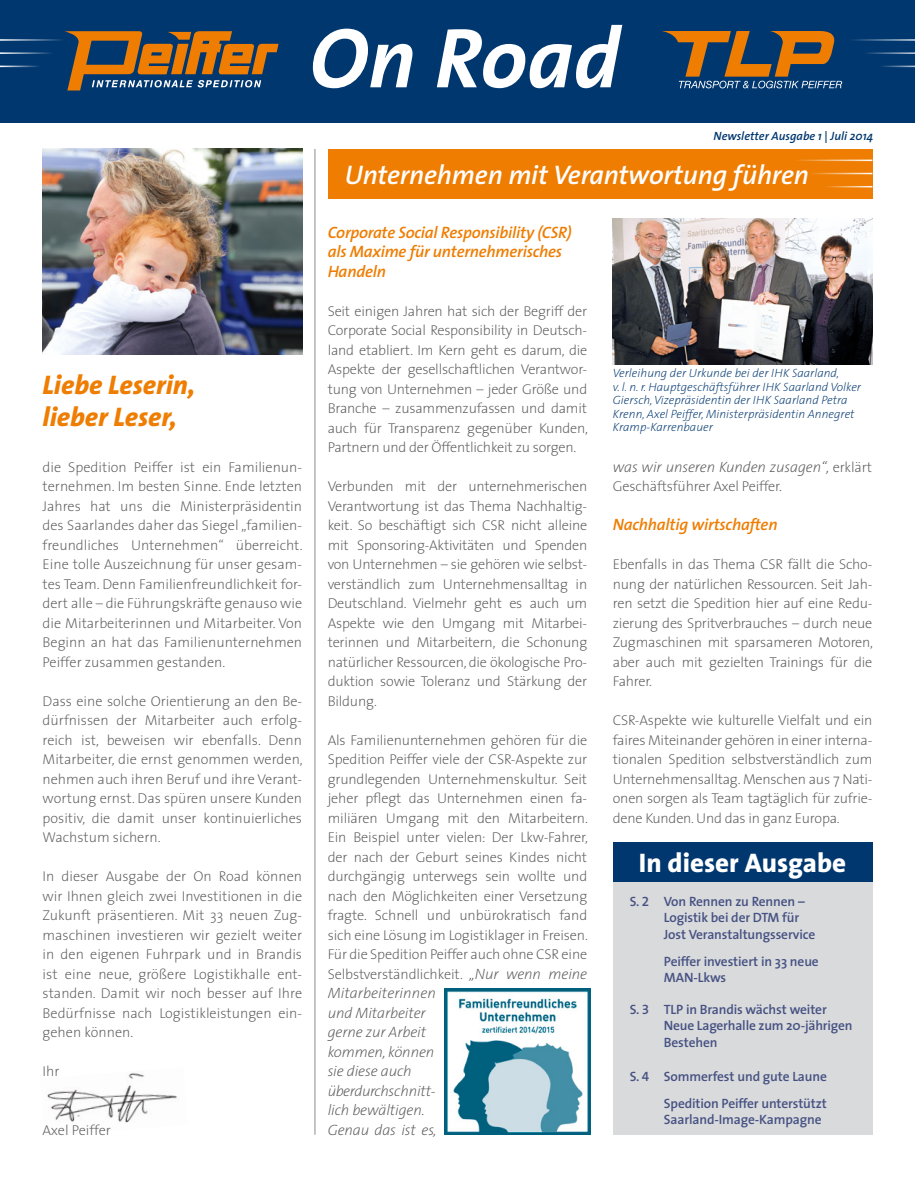
<style>
.page{position:relative;width:915px;height:1191px;background:#fff}
.page>*{position:absolute;margin:0;border:0;box-sizing:border-box;transform-origin:0 0}
.t1{font:italic 700 85.5px "The Sans";color:#fff}
.t2{font:italic 600 27px "The Sans";letter-spacing:-.005em;color:#fff}
.t3{font:italic 800 27px/32.4px "The Sans";color:#ee7d02}
.t4{font:800 27px "The Sans";color:#fff}
.t5{font:italic 600 16.5px/19.5px "The Sans";letter-spacing:-.015em;color:#ee7d02}
.t6{font:italic 200 15px/19.5px "The Sans";letter-spacing:-.01em;color:#58585a}
.t7{font:200 14.25px/19.5px "The Sans";letter-spacing:-.015em;color:#58585a;text-align:justify}
.t8{font:600 13.5px/16.5px "The Sans";letter-spacing:-.01em;color:#455183}
.t9{font:italic 200 12px/13.5px "The Sans";color:#00376f}
.t10{font:italic 600 12px "The Sans";color:#00376f}
.s1{font-style:italic;font-size:15px}
.s2{font-style:normal;font-size:14.25px}
.s3{font-family:"The Sans Semi Bold Expert";font-weight:400}
</style>
<div class="page">
<img style="left:47px;top:1072px;width:130px;height:51px">
<div style="left:0;top:0;width:914px;height:122px;background:#00376f"></div>
<img style="left:43px;top:149px;width:259px;height:206px">
<hr style="left:314px;top:149px;width:1px;height:985px;background:#b1b3b4">
<div style="left:327px;top:149px;width:545px;height:50px;background:#ee7d02"></div>
<hr style="left:0;top:66px;width:40px;height:1px;background:#fff">
<hr style="left:0;top:52px;width:53px;height:2px;background:#fff">
<hr style="left:0;top:39px;width:64px;height:2px;background:#fff">
<hr style="left:879px;top:66px;width:35px;height:1px;background:#fff">
<hr style="left:862px;top:52px;width:52px;height:2px;background:#fff">
<hr style="left:848px;top:39px;width:66px;height:2px;background:#fff">
<hr style="left:823px;top:186px;width:49px;height:1px;background:#fff">
<hr style="left:807px;top:173px;width:65px;height:1px;background:#fff">
<hr style="left:793px;top:160px;width:79px;height:1px;background:#fff">
<svg style="left:64px;top:31px;width:214px;height:59px"></svg>
<svg style="left:662px;top:31px;width:179px;height:57px"></svg>
<div style="left:612px;top:881px;width:260px;height:253px;background:#d9dadb"></div>
<div style="left:612px;top:842px;width:260px;height:39px;background:#00376f"></div>
<img style="left:612px;top:218px;width:260px;height:146px">
<img style="left:444px;top:989px;width:146px;height:146px">
<h1 class="t1" style="left:309px;top:-13px;width:312px">On Road</h1>
<h2 class="t3" style="left:43px;top:368px;width:154px">Liebe Leserin, lieber Leser,</h2>
<p class="t7" style="left:43px;top:456px;width:261px">die Spedition Peiffer ist ein Familienun&shy;ternehmen. Im besten Sinne. Ende letzten Jahres hat uns die Ministerpräsidentin des Saarlandes daher das Siegel „familien&shy;freundliches Unternehmen“ überreicht.<br>Eine tolle Auszeichnung für unser gesam&shy;tes Team. Denn Familienfreundlichkeit for&shy;dert alle – die Führungskräfte genauso wie die Mitarbeiterinnen und Mitarbeiter. Von Beginn an hat das Familienunternehmen Peiffer zusammen gestanden.</p>
<p class="t7" style="left:43px;top:690px;width:262px">Dass eine solche Orientierung an den Be&shy;dürfnissen der Mitarbeiter auch erfolg&shy;reich ist, beweisen wir ebenfalls. Denn Mitarbeiter, die ernst genommen werden, nehmen auch ihren Beruf und ihre Verant&shy;wortung ernst. Das spüren unsere Kunden positiv, die damit unser kontinuierliches Wachstum sichern.</p>
<p class="t7" style="left:43px;top:866px;width:261px">In dieser Ausgabe der On Road können wir Ihnen gleich zwei Investitionen in die Zukunft präsentieren. Mit 33 neuen Zug&shy;maschinen investieren wir gezielt weiter in den eigenen Fuhrpark und in Brandis ist eine neue, größere Logistikhalle ent&shy;standen. Damit wir noch besser auf Ihre Bedürfnisse nach Logistikleistungen ein&shy;gehen können.</p>
<p class="t7" style="left:43px;top:1061px;width:18px">Ihr</p>
<p class="t7" style="left:43px;top:1119px;width:70px">Axel Peiffer</p>
<p class="t10" style="left:713px;top:126px;width:161px">Newsletter Ausgabe 1 | Juli 2014</p>
<h2 class="t2" style="left:344px;top:152px;width:465px">Unternehmen mit Verantwortung führen</h2>
<p class="t5" style="left:327px;top:222px;width:245px">Corporate Social Responsibility (CSR) als Maxime für unternehmerisches<br>Handeln</p>
<p class="t7" style="left:327px;top:300px;width:262px">Seit einigen Jahren hat sich der Begriff der Corporate Social Responsibility in Deutsch&shy;land etabliert. Im Kern geht es darum, die Aspekte der gesellschaftlichen Verantwor&shy;tung von Unternehmen – jeder Größe und Branche – zusammenzufassen und damit auch für Transparenz gegenüber Kunden, Partnern und der Öffentlichkeit zu sorgen.</p>
<p class="t7" style="left:327px;top:476px;width:261px">Verbunden mit der unternehmerischen Verantwortung ist das Thema Nachhaltig&shy;keit. So beschäftigt sich CSR nicht alleine mit Sponsoring-Aktivitäten und Spenden von Unternehmen – sie gehören wie selbst&shy;verständlich zum Unternehmensalltag in Deutschland. Vielmehr geht es auch um Aspekte wie den Umgang mit Mitarbei&shy;terinnen und Mitarbeitern, die Schonung natürlicher Ressourcen, die ökologische Pro&shy;duktion sowie Toleranz und Stärkung der Bildung.</p>
<p class="t7" style="left:327px;top:729px;width:262px">Als Familienunternehmen gehören für die Spedition Peiffer viele der CSR-Aspekte zur grundlegenden Unternehmenskultur. Seit jeher pflegt das Unternehmen einen fa&shy;miliären Umgang mit den Mitarbeitern.<br>Ein Beispiel unter vielen: Der Lkw-Fahrer, der nach der Geburt seines Kindes nicht durchgängig unterwegs sein wollte und nach den Möglichkeiten einer Versetzung fragte. Schnell und unbürokratisch fand sich eine Lösung im Logistiklager in Freisen.<br>Für die Spedition Peiffer auch ohne CSR eine Selbstverständlichkeit. <span class="s1">„Nur wenn meine</span></p>
<p class="t6" style="left:327px;top:983px;width:110px">Mitarbeiterinnen und Mitarbeiter gerne zur Arbeit kommen, können sie diese auch überdurchschnitt&shy;lich bewältigen.<br>Genau das ist es,</p>
<p class="t9" style="left:612px;top:366px;width:250px">Verleihung der Urkunde bei der IHK Saarland,<br>v. l. n. r. Hauptgeschäftsführer IHK Saarland Volker Giersch, Vizepräsidentin der IHK Saarland Petra Krenn, Axel Peiffer, Ministerpräsidentin Annegret Kramp-Karrenbauer</p>
<p class="t6" style="left:612px;top:456px;width:261px">was wir unseren Kunden zusagen“, <span class="s2">erklärt</span></p>
<p class="t7" style="left:612px;top:476px;width:170px">Geschäftsführer Axel Peiffer.</p>
<p class="t5" style="left:612px;top:514px;width:166px">Nachhaltig wirtschaften</p>
<p class="t7" style="left:612px;top:554px;width:262px">Ebenfalls in das Thema CSR fällt die Scho&shy;nung der natürlichen Ressourcen. Seit Jah&shy;ren setzt die Spedition hier auf eine Redu&shy;zierung des Spritverbrauches – durch neue Zugmaschinen mit sparsameren Motoren, aber auch mit gezielten Trainings für die Fahrer.</p>
<p class="t7" style="left:612px;top:710px;width:261px">CSR-Aspekte wie kulturelle Vielfalt und ein faires Miteinander gehören in einer interna&shy;tionalen Spedition selbstverständlich zum Unternehmensalltag. Menschen aus 7 Nati&shy;onen sorgen als Team tagtäglich für zufrie&shy;dene Kunden. Und das in ganz Europa.</p>
<h2 class="t4" style="left:638px;top:839px;width:209px">In dieser Ausgabe</h2>
<p class="t8" style="left:663px;top:892px;width:153px;text-indent:-34px">S. <span class="s3">2</span> Von Rennen zu Rennen –<br>Logistik bei der DTM für<br>Jost Veranstaltungsservice</p>
<p class="t8" style="left:663px;top:952px;width:156px">Peiffer investiert in 33 neue<br>MAN-Lkws</p>
<p class="t8" style="left:663px;top:1000px;width:190px;text-indent:-34px">S. <span class="s3">3</span> TLP in Brandis wächst weiter<br>Neue Lagerhalle zum 20-jährigen<br>Bestehen</p>
<p class="t8" style="left:629px;top:1062px;width:198px;line-height:26.7px;text-align:right">S. <span class="s3">4</span> Sommerfest und gute Laune<br>Spedition Peiffer unterstützt</p>
<p class="t8" style="left:663px;top:1110px;width:159px">Saarland-Image-Kampagne</p>
</div>
